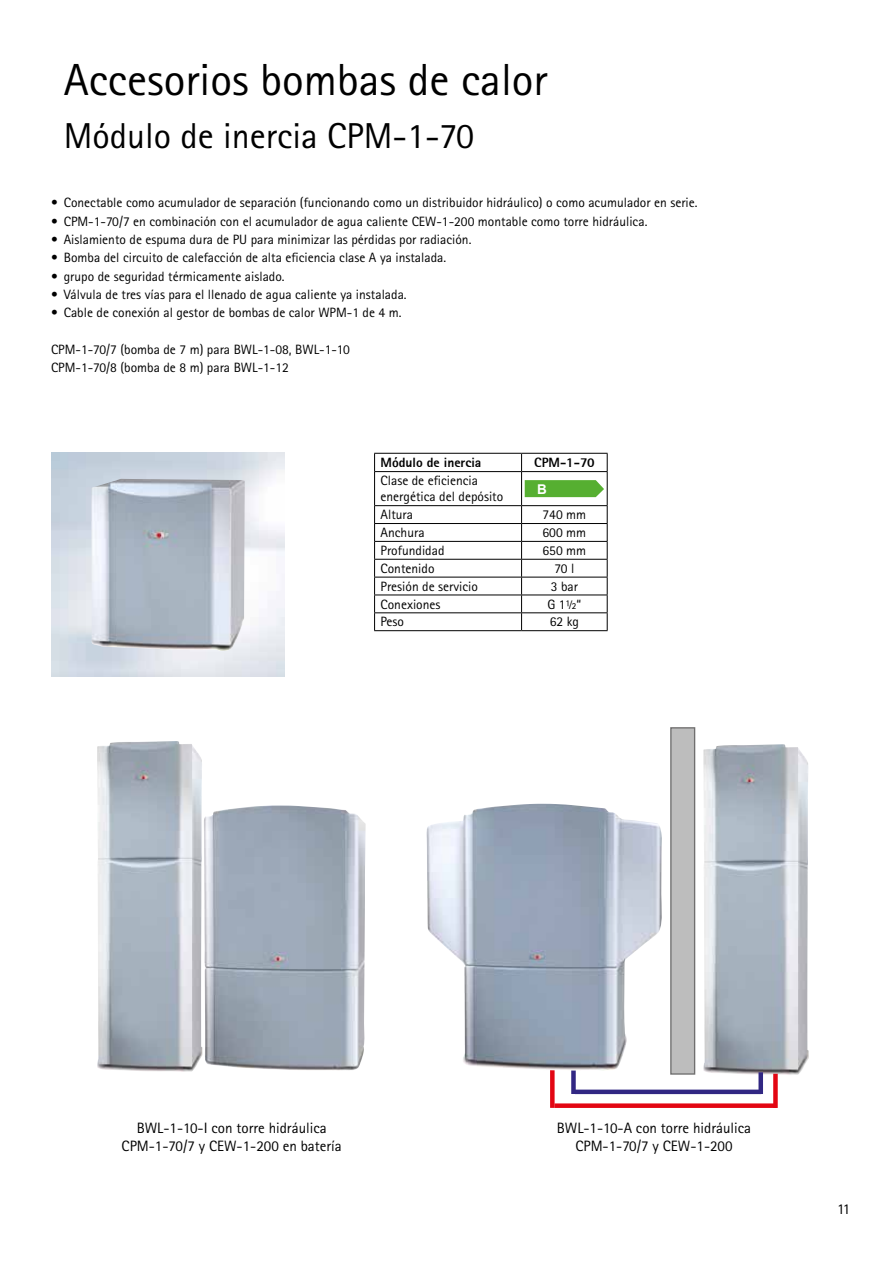
<style>
.page{position:relative;width:893px;height:1263px;background:#fff}
.page>*{position:absolute;margin:0;border:0;box-sizing:border-box;transform-origin:0 0}
.t1{font:45px "Rotis Sans Serif Pro";color:#000}
.t2{font:36px "Rotis Sans Serif Pro";color:#000}
.t3{font:15px/18px "Rotis Sans Serif Pro";color:#000;text-align:center}
.t4{font:13.5px/18.3px "Rotis Sans Serif Pro";color:#000}
.t5{font:13.5px "Rotis Sans Serif Extra Bold 75";color:#000}
.t6{font:700 13.5px "Arial";color:#fff}
</style>
<div class="page">
<hr style="left:374px;top:453px;width:148px;height:1px;background:#000">
<svg style="left:374px;top:454px;width:1px;height:17px"></svg>
<hr style="left:522px;top:453px;width:86px;height:1px;background:#000">
<svg style="left:521px;top:454px;width:1px;height:17px"></svg>
<svg style="left:607px;top:454px;width:1px;height:17px"></svg>
<hr style="left:374px;top:471px;width:148px;height:1px;background:#000">
<hr style="left:374px;top:472px;width:1px;height:33px;background:#000">
<hr style="left:522px;top:471px;width:86px;height:1px;background:#000">
<hr style="left:521px;top:472px;width:1px;height:33px;background:#000">
<hr style="left:607px;top:472px;width:1px;height:33px;background:#000">
<hr style="left:374px;top:505px;width:148px;height:1px;background:#000">
<hr style="left:522px;top:505px;width:86px;height:1px;background:#000">
<hr style="left:374px;top:523px;width:148px;height:1px;background:#000">
<hr style="left:522px;top:523px;width:86px;height:1px;background:#000">
<hr style="left:374px;top:541px;width:148px;height:1px;background:#000">
<hr style="left:522px;top:541px;width:86px;height:1px;background:#000">
<hr style="left:374px;top:559px;width:148px;height:1px;background:#000">
<hr style="left:522px;top:559px;width:86px;height:1px;background:#000">
<hr style="left:374px;top:577px;width:148px;height:1px;background:#000">
<hr style="left:522px;top:577px;width:86px;height:1px;background:#000">
<hr style="left:374px;top:595px;width:148px;height:1px;background:#000">
<hr style="left:522px;top:595px;width:86px;height:1px;background:#000">
<hr style="left:374px;top:612px;width:148px;height:1px;background:#000">
<svg style="left:374px;top:506px;width:1px;height:124px"></svg>
<hr style="left:522px;top:612px;width:86px;height:1px;background:#000">
<svg style="left:521px;top:506px;width:1px;height:124px"></svg>
<svg style="left:607px;top:506px;width:1px;height:124px"></svg>
<hr style="left:374px;top:630px;width:148px;height:1px;background:#000">
<hr style="left:522px;top:630px;width:86px;height:1px;background:#000">
<svg style="left:525px;top:480px;width:79px;height:17px"></svg>
<img style="left:91px;top:479px;width:154px;height:172px">
<img style="left:703px;top:744px;width:105px;height:331px">
<div style="left:571px;top:1068px;width:5px;height:26px;background:#312783"></div>
<div style="left:575px;top:1089px;width:186px;height:5px;background:#312783"></div>
<div style="left:758px;top:1072px;width:5px;height:22px;background:#312783"></div>
<div style="left:550px;top:1068px;width:5px;height:40px;background:#e30613"></div>
<div style="left:554px;top:1103px;width:222px;height:5px;background:#e30613"></div>
<div style="left:773px;top:1074px;width:5px;height:34px;background:#e30613"></div>
<img style="left:426px;top:804px;width:236px;height:267px">
<div style="left:670px;top:727px;width:25px;height:348px;background:#bdbdbd;border:1px solid #706f6f"></div>
<img style="left:97px;top:741px;width:105px;height:331px">
<img style="left:204px;top:805px;width:162px;height:266px">
<h1 class="t1" style="left:64px;top:53px;width:485px">Accesorios bombas de calor</h1>
<h2 class="t2" style="left:64px;top:115px;width:412px">Módulo de inercia CPM-1-70</h2>
<p class="t4" style="left:51px;top:194px;width:648px">• Conectable como acumulador de separación (funcionando como un distribuidor hidráulico) o como acumulador en serie.</p>
<p class="t4" style="left:51px;top:212px;width:598px">• CPM-1-70/7 en combinación con el acumulador de agua caliente CEW-1-200 montable como torre hidráulica.</p>
<p class="t4" style="left:51px;top:230px;width:422px">• Aislamiento de espuma dura de PU para minimizar las pérdidas por radiación.</p>
<p class="t4" style="left:51px;top:249px;width:397px">• Bomba del circuito de calefacción de alta eficiencia clase A ya instalada.</p>
<p class="t4" style="left:51px;top:267px;width:235px">• grupo de seguridad térmicamente aislado.</p>
<p class="t4" style="left:51px;top:285px;width:357px">• Válvula de tres vías para el llenado de agua caliente ya instalada.</p>
<p class="t4" style="left:51px;top:304px;width:352px">• Cable de conexión al gestor de bombas de calor WPM-1 de 4 m.</p>
<p class="t4" style="left:51px;top:340px;width:300px">CPM-1-70/7 (bomba de 7 m) para BWL-1-08, BWL-1-10<br>CPM-1-70/8 (bomba de 8 m) para BWL-1-12</p>
<p class="t5" style="left:381px;top:454px;width:102px">Módulo de inercia</p>
<p class="t5" style="left:534px;top:454px;width:62px">CPM-1-70</p>
<p class="t4" style="left:381px;top:473px;width:124px;line-height:16.2px">Clase de eficiencia energética del depósito</p>
<p class="t6" style="left:537px;top:480px;width:11px">B</p>
<p class="t4" style="left:381px;top:506px;width:34px">Altura</p>
<p class="t4" style="left:542px;top:506px;width:45px">740 mm</p>
<p class="t4" style="left:381px;top:523px;width:46px">Anchura</p>
<p class="t4" style="left:542px;top:523px;width:45px">600 mm</p>
<p class="t4" style="left:381px;top:541px;width:65px">Profundidad</p>
<p class="t4" style="left:542px;top:541px;width:45px">650 mm</p>
<p class="t4" style="left:381px;top:559px;width:55px">Contenido</p>
<p class="t4" style="left:554px;top:559px;width:21px">70 l</p>
<p class="t4" style="left:381px;top:577px;width:99px">Presión de servicio</p>
<p class="t4" style="left:551px;top:577px;width:29px">3 bar</p>
<p class="t4" style="left:381px;top:595px;width:61px">Conexiones</p>
<p class="t4" style="left:547px;top:595px;width:36px">G 1½“</p>
<p class="t4" style="left:381px;top:613px;width:25px">Peso</p>
<p class="t4" style="left:550px;top:613px;width:31px">62 kg</p>
<p class="t3" style="left:122px;top:1119px;width:222px">BWL-1-10-I con torre hidráulica<br>CPM-1-70/7 y CEW-1-200 en batería</p>
<p class="t3" style="left:557px;top:1119px;width:196px">BWL-1-10-A con torre hidráulica<br>CPM-1-70/7 y CEW-1-200</p>
<p class="t3" style="left:837px;top:1200px;width:15px">11</p>
</div>
